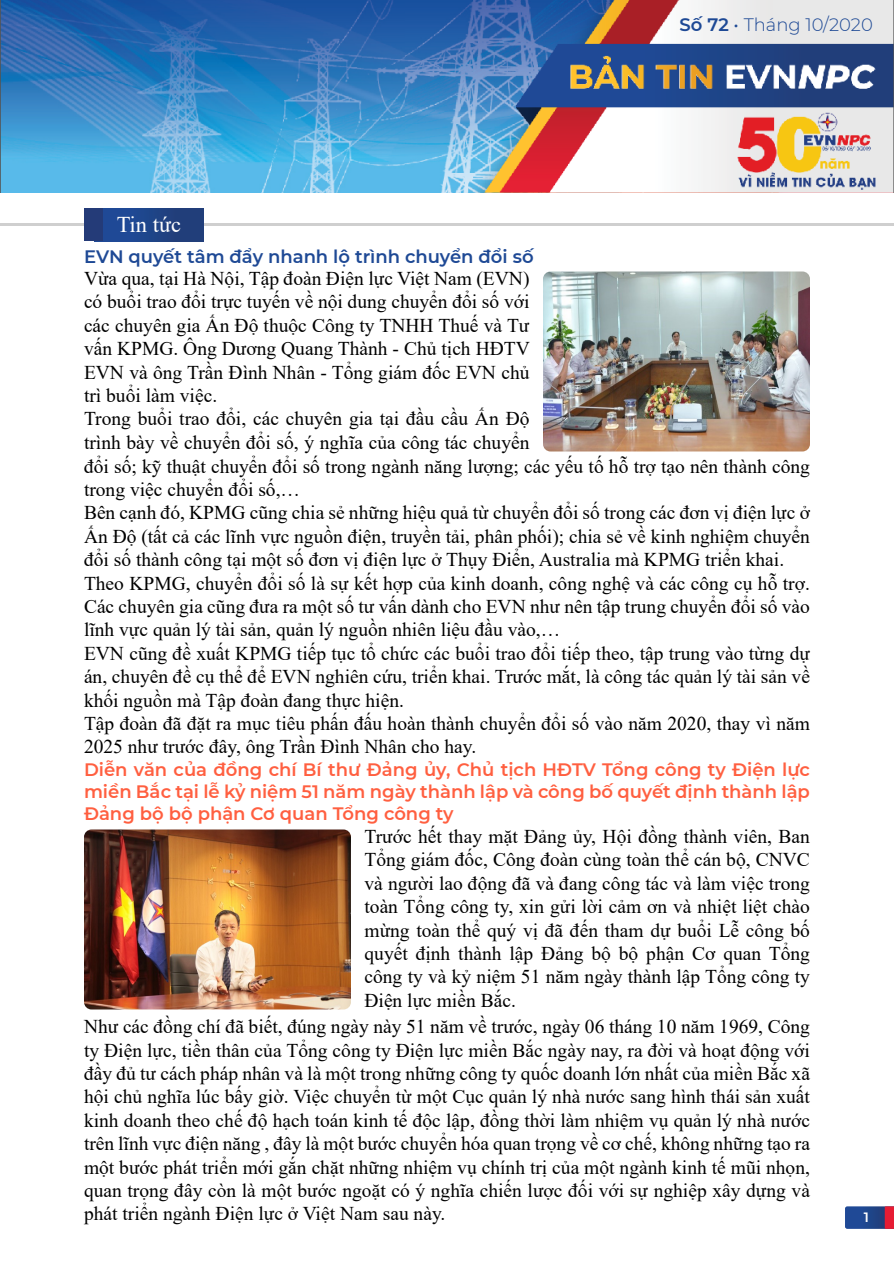
<style>
.page{position:relative;width:894px;height:1263px;background:#fff}
.page>*{position:absolute;margin:0;border:0;box-sizing:border-box;transform-origin:0 0}
.t1{font:22.5px "Times New Roman";color:#fff}
.t2{font:19.5px/23.4px "Times New Roman";color:#000;text-align:justify}
.t3{font:600 18px/21.6px "Montserrat";color:#ff5f40;text-align:justify}
.t4{font:600 18px "Montserrat";color:#1e4995}
.t5{font:300 18px "Montserrat";color:#1e4995}
.t6{font:600 13.5px "Montserrat";color:#fff}
.s1{font-weight:600}
.s2{font-weight:400}
</style>
<div class="page">
<svg style="left:845px;top:1206px;width:49px;height:23px"></svg>
<img style="left:0;top:0;width:894px;height:192px">
<hr style="left:1px;top:224px;width:893px;height:2px;background:#cfcfcf">
<div style="left:95px;top:208px;width:108px;height:34px;background:linear-gradient(to right,#1e4d9e,#213c75)"></div>
<div style="left:84px;top:208px;width:19px;height:34px;background:#243b78"></div>
<img style="left:543px;top:272px;width:267px;height:180px">
<img style="left:84px;top:830px;width:267px;height:180px">
<p class="t5" style="left:680px;top:12px;width:195px"><span class="s1">Số 72</span> <span class="s2">•</span> Tháng 10/2020</p>
<p class="t1" style="left:117px;top:208px;width:66px">Tin tức</p>
<p class="t2" style="left:84px;top:266px;width:728px;text-align:left">Vừa qua, tại Hà Nội, Tập đoàn Điện lực Việt Nam (EVN)<br>có buổi trao đổi trực tuyến về nội dung chuyển đổi số với<br>các chuyên gia Ấn Độ thuộc Công ty TNHH Thuế và Tư<br>vấn KPMG. Ông Dương Quang Thành - Chủ tịch HĐTV<br>EVN và ông Trần Đình Nhân - Tổng giám đốc EVN chủ<br>trì buổi làm việc.<br>Trong buổi trao đổi, các chuyên gia tại đầu cầu Ấn Độ<br>trình bày về chuyển đổi số, ý nghĩa của công tác chuyển<br>đổi số; kỹ thuật chuyển đổi số trong ngành năng lượng; các yếu tố hỗ trợ tạo nên thành công trong việc chuyển đổi số,…<br>Bên cạnh đó, KPMG cũng chia sẻ những hiệu quả từ chuyển đổi số trong các đơn vị điện lực ở Ấn Độ (tất cả các lĩnh vực nguồn điện, truyền tải, phân phối); chia sẻ về kinh nghiệm chuyển đổi số thành công tại một số đơn vị điện lực ở Thụy Điển, Australia mà KPMG triển khai.<br>Theo KPMG, chuyển đổi số là sự kết hợp của kinh doanh, công nghệ và các công cụ hỗ trợ.<br>Các chuyên gia cũng đưa ra một số tư vấn dành cho EVN như nên tập trung chuyển đổi số vào lĩnh vực quản lý tài sản, quản lý nguồn nhiên liệu đầu vào,…<br>EVN cũng đề xuất KPMG tiếp tục tổ chức các buổi trao đổi tiếp theo, tập trung vào từng dự án, chuyên đề cụ thể để EVN nghiên cứu, triển khai. Trước mắt, là công tác quản lý tài sản về khối nguồn mà Tập đoàn đang thực hiện.<br>Tập đoàn đã đặt ra mục tiêu phấn đấu hoàn thành chuyển đổi số vào năm 2020, thay vì năm 2025 như trước đây, ông Trần Đình Nhân cho hay.</p>
<p class="t4" style="left:84px;top:244px;width:451px">EVN quyết tâm đẩy nhanh lộ trình chuyển đổi số</p>
<p class="t3" style="left:84px;top:758px;width:728px">Diễn văn của đồng chí Bí thư Đảng ủy, Chủ tịch HĐTV Tổng công ty Điện lực miền Bắc tại lễ kỷ niệm 51 năm ngày thành lập và công bố quyết định thành lập Đảng bộ bộ phận Cơ quan Tổng công ty</p>
<p class="t2" style="left:364px;top:824px;width:447px">Trước hết thay mặt Đảng ủy, Hội đồng thành viên, Ban Tổng giám đốc, Công đoàn cùng toàn thể cán bộ, CNVC và người lao động đã và đang công tác và làm việc trong toàn Tổng công ty, xin gửi lời cảm ơn và nhiệt liệt chào mừng toàn thể quý vị đã đến tham dự buổi Lễ công bố quyết định thành lập Đảng bộ bộ phận Cơ quan Tổng công ty và kỷ niệm 51 năm ngày thành lập Tổng công ty Điện lực miền Bắc.</p>
<p class="t2" style="left:84px;top:1014px;width:728px">Như các đồng chí đã biết, đúng ngày này 51 năm về trước, ngày 06 tháng 10 năm 1969, Công ty Điện lực, tiền thân của Tổng công ty Điện lực miền Bắc ngày nay, ra đời và hoạt động với đầy đủ tư cách pháp nhân và là một trong những công ty quốc doanh lớn nhất của miền Bắc xã hội chủ nghĩa lúc bấy giờ. Việc chuyển từ một Cục quản lý nhà nước sang hình thái sản xuất kinh doanh theo chế độ hạch toán kinh tế độc lập, đồng thời làm nhiệm vụ quản lý nhà nước trên lĩnh vực điện năng , đây là một bước chuyển hóa quan trọng về cơ chế, không những tạo ra một bước phát triển mới gắn chặt những nhiệm vụ chính trị của một ngành kinh tế mũi nhọn, quan trọng đây còn là một bước ngoặt có ý nghĩa chiến lược đối với sự nghiệp xây dựng và phát triển ngành Điện lực ở Việt Nam sau này.</p>
<p class="t6" style="left:864px;top:1208px;width:7px">1</p>
</div>
